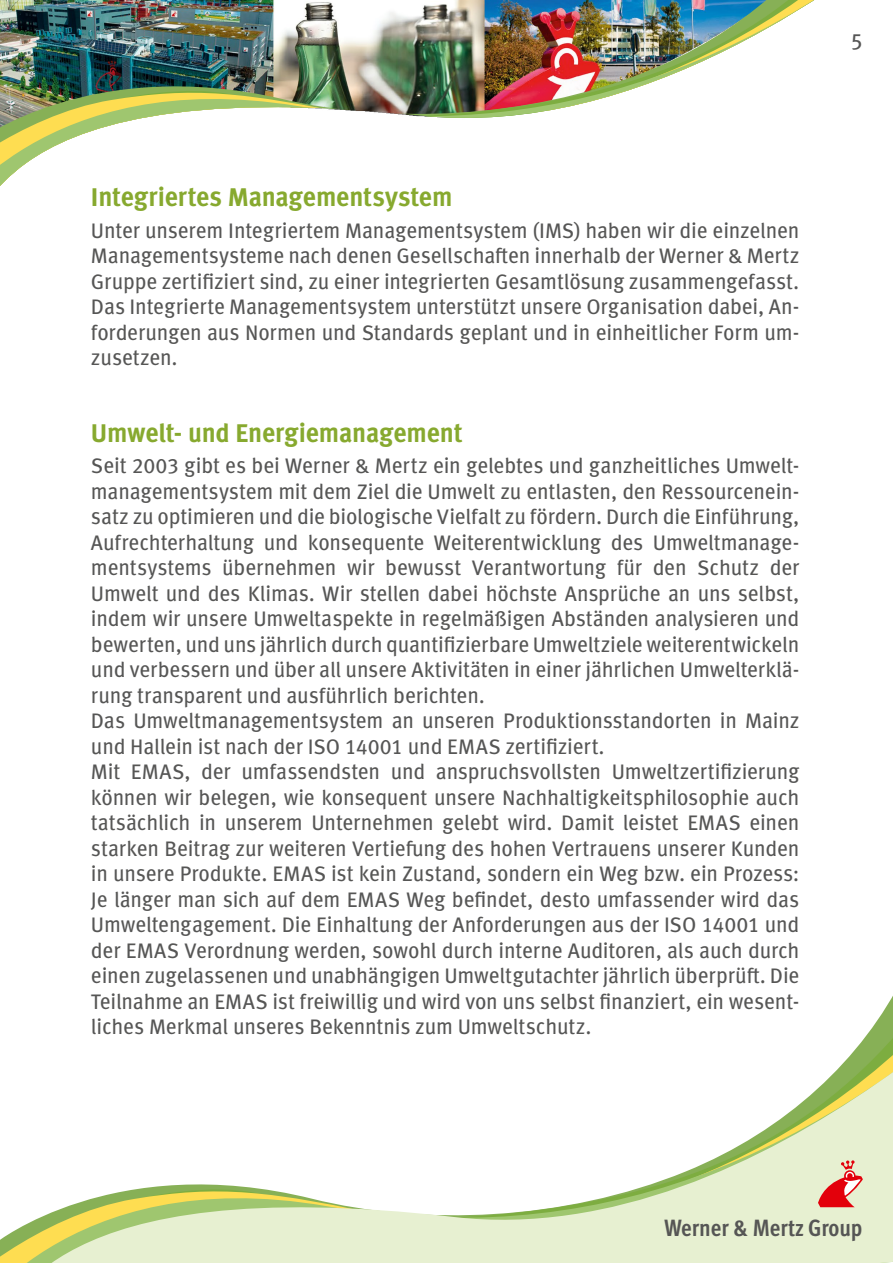
<style>
.page{position:relative;width:893px;height:1263px;background:#fff}
.page>*{position:absolute;margin:0;border:0;box-sizing:border-box;transform-origin:0 0}
.t1{font:700 25.5px "Migros New Meta OT";letter-spacing:-.005em;color:#87a92f}
.t2{font:700 condensed 23.55px "Meta Migros OT";color:#565655}
.t3{font:22.5px "Migros New Meta OT";color:#565655}
.t4{font:21px/25.5px "Migros New Meta OT";letter-spacing:-.01em;color:#565655;text-align:justify}
</style>
<div class="page">
<svg style="left:0;top:996px;width:893px;height:267px"></svg>
<img style="left:0;top:0;width:814px;height:186px">
<svg style="left:818px;top:1160px;width:45px;height:47px"></svg>
<p class="t3" style="left:850px;top:28px;width:14px">5</p>
<p class="t1" style="left:91px;top:182px;width:363px">Integriertes Managementsystem</p>
<p class="t4" style="left:91px;top:218px;width:710px">Unter unserem Integriertem Managementsystem (IMS) haben wir die einzelnen Managementsysteme nach denen Gesellschaften innerhalb der Werner &amp; Mertz Gruppe zertifiziert sind, zu einer integrierten Gesamtlösung zusammengefasst.<br>Das Integrierte Managementsystem unterstützt unsere Organisation dabei, An&shy;forderungen aus Normen und Standards geplant und in einheitlicher Form um&shy;zusetzen.</p>
<p class="t1" style="left:91px;top:418px;width:373px">Umwelt- und Energiemanagement</p>
<p class="t4" style="left:91px;top:454px;width:710px;text-align:left">Seit 2003 gibt es bei Werner &amp; Mertz ein gelebtes und ganzheitliches Umwelt&shy;managementsystem mit dem Ziel die Umwelt zu entlasten, den Ressourcenein&shy;satz zu optimieren und die biologische Vielfalt zu fördern. Durch die Einführung, Aufrechterhaltung und konsequente Weiterentwicklung des Umweltmanage&shy;mentsystems übernehmen wir bewusst Verantwortung für den Schutz der Umwelt und des Klimas. Wir stellen dabei höchste Ansprüche an uns selbst, indem wir unsere Umweltaspekte in regelmäßigen Abständen analysieren und bewerten, und uns jährlich durch quantifizierbare Umweltziele weiterentwickeln und verbessern und über all unsere Aktivitäten in einer jährlichen Umwelterklä&shy;rung transparent und ausführlich berichten.<br>Das Umweltmanagementsystem an unseren Produktionsstandorten in Mainz und Hallein ist nach der ISO 14001 und EMAS zertifiziert.<br>Mit EMAS, der umfassendsten und anspruchsvollsten Umweltzertifizierung können wir belegen, wie konsequent unsere Nachhaltigkeitsphilosophie auch tatsächlich in unserem Unternehmen gelebt wird. Damit leistet EMAS einen starken Beitrag zur weiteren Vertiefung des hohen Vertrauens unserer Kunden in unsere Produkte. EMAS ist kein Zustand, sondern ein Weg bzw. ein Prozess:<br>Je länger man sich auf dem EMAS Weg befindet, desto umfassender wird das Umweltengagement. Die Einhaltung der Anforderungen aus der ISO 14001 und der EMAS Verordnung werden, sowohl durch interne Auditoren, als auch durch einen zugelassenen und unabhängigen Umweltgutachter jährlich überprüft. Die Teilnahme an EMAS ist freiwillig und wird von uns selbst finanziert, ein wesent&shy;liches Merkmal unseres Bekenntnis zum Umweltschutz.</p>
<p class="t2" style="left:664px;top:1213px;width:200px">Werner &amp; Mertz Group</p>
</div>
